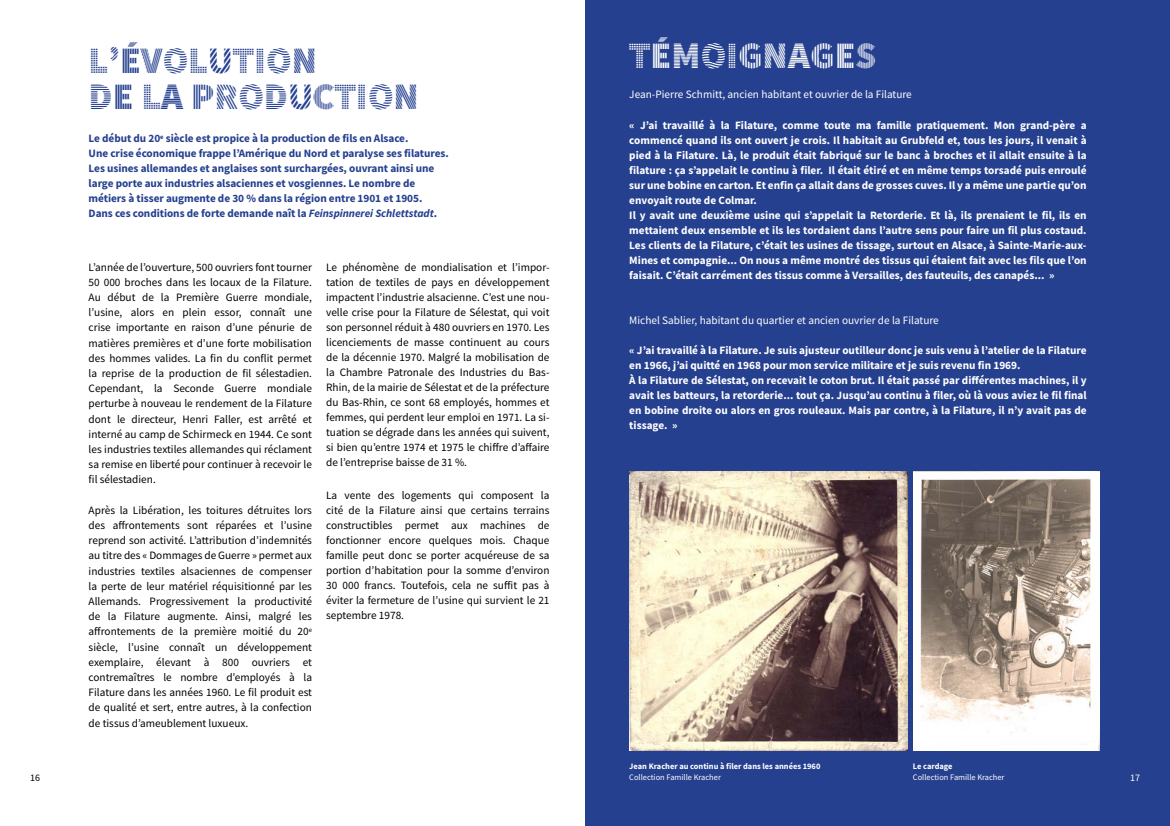
<style>
.page{position:relative;width:1170px;height:826px;background:#fff}
.page>*{position:absolute;margin:0;border:0;box-sizing:border-box;transform-origin:0 0}
.t1{font:37.5px/36.2px "Source Sans Pro DISPLAY";color:#25408f}
.t2{font:37.5px "Source Sans Pro DISPLAY";color:#fff}
.t3{font:11.25px/15.2px "Source Sans Pro";color:#000;text-align:justify}
.t4{font:700 11.25px/15px "Source Sans Pro";color:#fff}
.t5{font:700 11.25px/15px "Source Sans Pro";letter-spacing:-.005em;color:#25408f}
.t6{font:11.25px "Source Sans Pro";color:#fff}
.t7{font:10px "Source Sans Pro";color:#000}
.t8{font:10px "Source Sans Pro";color:#fff}
.t9{font:8.38px "Source Sans Pro";color:#fff}
.t10{font:700 8.38px "Source Sans Pro";color:#fff}
.s1{font-style:italic}
</style>
<div class="page">
<div style="left:585px;top:0;width:584px;height:826px;background:#25408f"></div>
<img style="left:629px;top:471px;width:278px;height:279px">
<img style="left:913px;top:471px;width:186px;height:279px">
<p class="t7" style="left:30px;top:771px;width:11px">16</p>
<h1 class="t1" style="left:89px;top:44px;width:331px">L’ÉVOLUTION<br>DE LA PRODUCTION</h1>
<p class="t5" style="left:89px;top:131px;width:361px">Le début du 20<sup>e</sup> siècle est propice à la production de fils en Alsace.<br>Une crise économique frappe l’Amérique du Nord et paralyse ses filatures.<br>Les usines allemandes et anglaises sont surchargées, ouvrant ainsi une large porte aux industries alsaciennes et vosgiennes. Le nombre de métiers à tisser augmente de 30 % dans la région entre 1901 et 1905.<br>Dans ces conditions de forte demande naît la <span class="s1">Feinspinnerei Schlettstadt</span>.</p>
<p class="t3" style="left:89px;top:259px;width:225px">L’année de l’ouverture, 500 ouvriers font tourner 50 000 broches dans les locaux de la Filature.<br>Au début de la Première Guerre mondiale, l’usine, alors en plein essor, connaît une crise importante en raison d’une pénurie de matières premières et d’une forte mobilisation des hommes valides. La fin du conflit permet la reprise de la production de fil sélestadien.<br>Cependant, la Seconde Guerre mondiale perturbe à nouveau le rendement de la Filature dont le directeur, Henri Faller, est arrêté et interné au camp de Schirmeck en 1944. Ce sont les industries textiles allemandes qui réclament sa remise en liberté pour continuer à recevoir le fil sélestadien.</p>
<p class="t3" style="left:89px;top:502px;width:225px">Après la Libération, les toitures détruites lors des affrontements sont réparées et l’usine reprend son activité. L’attribution d’indemnités au titre des « Dommages de Guerre » permet aux industries textiles alsaciennes de compenser la perte de leur matériel réquisitionné par les Allemands. Progressivement la productivité de la Filature augmente. Ainsi, malgré les affrontements de la première moitié du 20<sup>e </sup>siècle, l’usine connaît un développement exemplaire, élevant à 800 ouvriers et contremaîtres le nombre d’employés à la Filature dans les années 1960. Le fil produit est de qualité et sert, entre autres, à la confection de tissus d’ameublement luxueux.</p>
<p class="t3" style="left:326px;top:259px;width:225px">Le phénomène de mondialisation et l’impor&shy;tation de textiles de pays en développement impactent l’industrie alsacienne. C’est une nou&shy;velle crise pour la Filature de Sélestat, qui voit son personnel réduit à 480 ouvriers en 1970. Les licenciements de masse continuent au cours de la décennie 1970. Malgré la mobilisation de la Chambre Patronale des Industries du Bas-Rhin, de la mairie de Sélestat et de la préfecture du Bas-Rhin, ce sont 68 employés, hommes et femmes, qui perdent leur emploi en 1971. La si&shy;tuation se dégrade dans les années qui suivent, si bien qu’entre 1974 et 1975 le chiffre d’affaire de l’entreprise baisse de 31 %.</p>
<p class="t3" style="left:326px;top:488px;width:225px">La vente des logements qui composent la cité de la Filature ainsi que certains terrains constructibles permet aux machines de fonctionner encore quelques mois. Chaque famille peut donc se porter acquéreuse de sa portion d’habitation pour la somme d’environ 30 000 francs. Toutefois, cela ne suffit pas à éviter la fermeture de l’usine qui survient le 21 septembre 1978.</p>
<h1 class="t2" style="left:629px;top:37px;width:249px">TÉMOIGNAGES</h1>
<p class="t6" style="left:629px;top:88px;width:284px">Jean-Pierre Schmitt, ancien habitant et ouvrier de la Filature</p>
<p class="t4" style="left:629px;top:117px;width:459px">« J’ai travaillé à la Filature, comme toute ma famille pratiquement. Mon grand-père a commencé quand ils ont ouvert je crois. Il habitait au Grubfeld et, tous les jours, il venait à pied à la Filature. Là, le produit était fabriqué sur le banc à broches et il allait ensuite à la filature : ça s’appelait le continu à filer. Il était étiré et en même temps torsadé puis enroulé sur une bobine en carton. Et enfin ça allait dans de grosses cuves. Il y a même une partie qu’on envoyait route de Colmar.<br>Il y avait une deuxième usine qui s’appelait la Retorderie. Et là, ils prenaient le fil, ils en mettaient deux ensemble et ils les tordaient dans l’autre sens pour faire un fil plus costaud.<br>Les clients de la Filature, c’était les usines de tissage, surtout en Alsace, à Sainte-Marie-aux-Mines et compagnie... On nous a même montré des tissus qui étaient fait avec les fils que l’on faisait. C’était carrément des tissus comme à Versailles, des fauteuils, des canapés... »</p>
<p class="t6" style="left:629px;top:313px;width:311px">Michel Sablier, habitant du quartier et ancien ouvrier de la Filature</p>
<p class="t4" style="left:629px;top:342px;width:459px">« J’ai travaillé à la Filature. Je suis ajusteur outilleur donc je suis venu à l’atelier de la Filature en 1966, j’ai quitté en 1968 pour mon service militaire et je suis revenu fin 1969.<br>À la Filature de Sélestat, on recevait le coton brut. Il était passé par différentes machines, il y avait les batteurs, la retorderie... tout ça. Jusqu’au continu à filer, où là vous aviez le fil final en bobine droite ou alors en gros rouleaux. Mais par contre, à la Filature, il n’y avait pas de tissage. »</p>
<p class="t10" style="left:708px;top:386px;width:63px">Le château d’eau</p>
<p class="t9" style="left:646px;top:409px;width:125px">et le château du Haut-Kœnigsbourg</p>
<p class="t10" style="left:629px;top:760px;width:193px">Jean Kracher au continu à filer dans les années 1960</p>
<p class="t9" style="left:629px;top:772px;width:93px">Collection Famille Kracher</p>
<p class="t10" style="left:912px;top:760px;width:41px">Le cardage</p>
<p class="t9" style="left:912px;top:772px;width:93px">Collection Famille Kracher</p>
<p class="t8" style="left:1130px;top:771px;width:11px">17</p>
</div>
